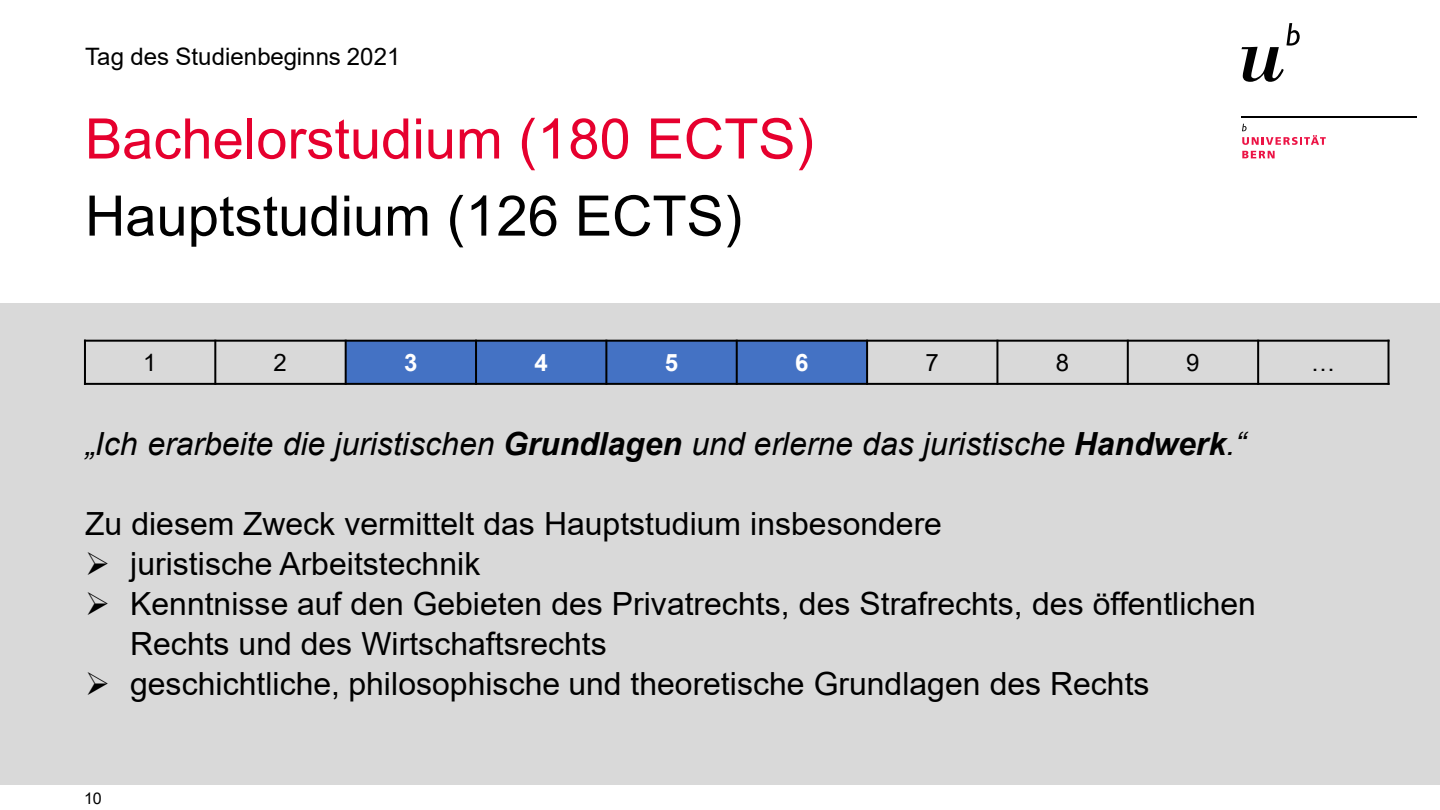
<style>
.page{position:relative;width:1440px;height:810px;background:#fff}
.page>*{position:absolute;margin:0;border:0;box-sizing:border-box;transform-origin:0 0}
.t1{font:56px "Arial";color:#e6002e}
.t2{font:56px "Arial";color:#000}
.t3{font:32px/40px "Arial";color:#000}
.t4{font:italic 32px "Arial";color:#000}
.t5{font:24px "Arial";letter-spacing:.005em;color:#000}
.t6{font:700 24px "Arial";color:#fff}
.t7{font:16px "Arial";color:#000}
.s1{font-weight:700}
</style>
<div class="page">
<div style="left:0;top:303px;width:1440px;height:482px;background:#d9d9d9"></div>
<svg style="left:1242px;top:23px;width:58px;height:59px"></svg>
<svg style="left:1242px;top:116px;width:175px;height:2px"></svg>
<svg style="left:1242px;top:124px;width:84px;height:21px"></svg>
<svg style="left:1242px;top:151px;width:33px;height:7px"></svg>
<div style="left:346px;top:341px;width:130px;height:43px;background:#4472c4"></div>
<div style="left:476px;top:341px;width:130px;height:43px;background:#4472c4"></div>
<div style="left:606px;top:341px;width:131px;height:43px;background:#4472c4"></div>
<div style="left:737px;top:341px;width:130px;height:43px;background:#4472c4"></div>
<hr style="left:214px;top:340px;width:2px;height:45px;background:#000">
<hr style="left:345px;top:340px;width:2px;height:45px;background:#000">
<hr style="left:475px;top:340px;width:2px;height:45px;background:#000">
<hr style="left:605px;top:340px;width:2px;height:45px;background:#000">
<hr style="left:736px;top:340px;width:2px;height:45px;background:#000">
<hr style="left:866px;top:340px;width:2px;height:45px;background:#000">
<hr style="left:996px;top:340px;width:2px;height:45px;background:#000">
<hr style="left:1127px;top:340px;width:2px;height:45px;background:#000">
<hr style="left:1257px;top:340px;width:2px;height:45px;background:#000">
<hr style="left:84px;top:340px;width:2px;height:45px;background:#000">
<hr style="left:1388px;top:340px;width:2px;height:45px;background:#000">
<hr style="left:84px;top:340px;width:1306px;height:2px;background:#000">
<hr style="left:84px;top:383px;width:1306px;height:2px;background:#000">
<p class="t5" style="left:85px;top:40px;width:317px">Tag des Studienbeginns 2021</p>
<h1 class="t1" style="left:85px;top:100px;width:731px">Bachelorstudium (180 ECTS)</h1>
<p class="t2" style="left:85px;top:177px;width:659px">Hauptstudium (126 ECTS)</p>
<p class="t5" style="left:143px;top:346px;width:15px">1</p>
<p class="t5" style="left:274px;top:346px;width:15px">2</p>
<p class="t6" style="left:404px;top:346px;width:15px">3</p>
<p class="t6" style="left:534px;top:346px;width:15px">4</p>
<p class="t6" style="left:665px;top:346px;width:15px">5</p>
<p class="t6" style="left:795px;top:346px;width:15px">6</p>
<p class="t5" style="left:925px;top:346px;width:15px">7</p>
<p class="t5" style="left:1056px;top:346px;width:15px">8</p>
<p class="t5" style="left:1186px;top:346px;width:15px">9</p>
<p class="t4" style="left:85px;top:423px;width:1162px">„Ich erarbeite die juristischen <span class="s1">Grundlagen</span> und erlerne das juristische <span class="s1">Handwerk</span>.“</p>
<p class="t3" style="left:85px;top:504px;width:859px">Zu diesem Zweck vermittelt das Hauptstudium insbesondere</p>
<p class="t3" style="left:85px;top:543px;width:397px">➢ juristische Arbeitstechnik</p>
<p class="t3" style="left:130px;top:584px;width:1127px;text-indent:-45px">➢ Kenntnisse auf den Gebieten des Privatrechts, des Strafrechts, des öffentlichen<br>Rechts und des Wirtschaftsrechts</p>
<p class="t3" style="left:85px;top:663px;width:1066px">➢ geschichtliche, philosophische und theoretische Grundlagen des Rechts</p>
<p class="t7" style="left:84px;top:787px;width:19px">10</p>
<p class="t5" style="left:1311px;top:346px;width:25px">…</p>
</div>
